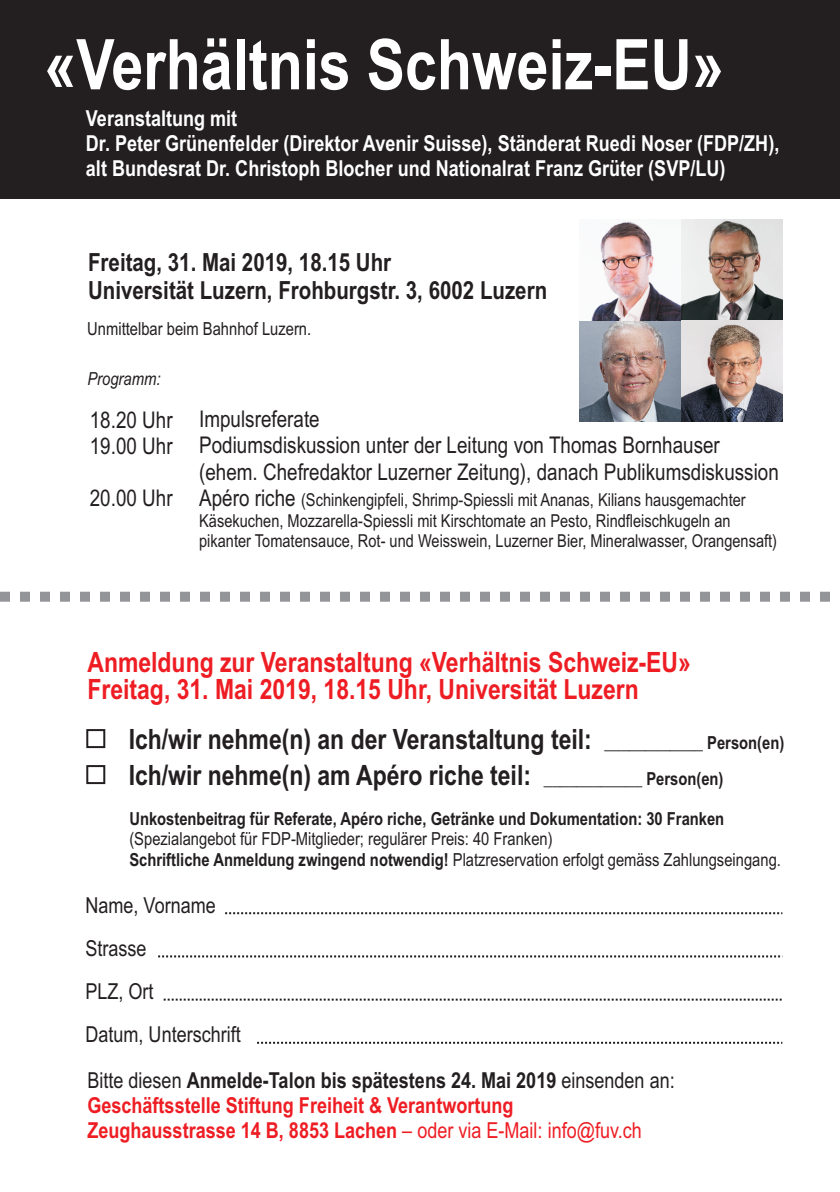
<style>
.page{position:relative;width:840px;height:1192px;background:#fff}
.page>*{position:absolute;margin:0;border:0;box-sizing:border-box;transform-origin:0 0}
.t1{font:700 70px "Arial Narrow";color:#fff}
.t2{font:700 28px "Arial Narrow";color:#231f20}
.t3{font:700 28px/27.2px "Arial Narrow";color:#ee1d23}
.t4{font:700 25px/28.6px "Arial Narrow";color:#231f20}
.t5{font:23px/26px "Arial Narrow";color:#231f20}
.t6{font:700 22px/25.2px "Arial Narrow";color:#ee1d23}
.t7{font:700 22px/25.2px "Arial Narrow";color:#fff}
.t8{font:22px/43.2px "Arial Narrow";color:#231f20}
.t9{font:18px/20.6px "Arial Narrow";color:#231f20}
.t10{font:700 18px "Arial Narrow";color:#231f20}
.t11{font:italic 18px "Arial Narrow";color:#231f20}
.t12{font:17.8px/20.8px "Arial Narrow";color:#231f20}
.s1{font-size:23px}
.s2{font-size:18px}
.s3{font-weight:700}
.s4{font-weight:400;color:#231f20}
.s5{color:#231f20}
.s6{font-weight:400}
</style>
<div class="page">
<div style="left:0;top:0;width:840px;height:199px;background:#231f20"></div>
<svg style="left:0;top:592px;width:830px;height:10px"></svg>
<svg style="left:225px;top:912px;width:557px;height:2px"></svg>
<svg style="left:158px;top:955px;width:623px;height:2px"></svg>
<svg style="left:164px;top:999px;width:618px;height:2px"></svg>
<svg style="left:257px;top:1042px;width:525px;height:2px"></svg>
<div style="left:86px;top:729px;width:19px;height:19px;border:2px solid #231f20"></div>
<div style="left:86px;top:765px;width:19px;height:19px;border:2px solid #231f20"></div>
<img style="left:580px;top:219px;width:202px;height:203px">
<h1 class="t1" style="left:44px;top:38px;width:681px">«Verhältnis Schweiz-EU»</h1>
<p class="t7" style="left:86px;top:107px;width:695px">Veranstaltung mit<br>Dr. Peter Grünenfelder (Direktor Avenir Suisse), Ständerat Ruedi Noser (FDP/ZH), alt Bundesrat Dr. Christoph Blocher und Nationalrat Franz Grüter (SVP/LU)</p>
<h3 class="t4" style="left:88px;top:250px;width:461px">Freitag, 31. Mai 2019, 18.15 Uhr<br>Universität Luzern, Frohburgstr. 3, 6002 Luzern</h3>
<p class="t9" style="left:87px;top:320px;width:225px">Unmittelbar beim Bahnhof Luzern.</p>
<p class="t11" style="left:87px;top:372px;width:74px">Programm:</p>
<p class="t5" style="left:90px;top:409px;width:84px">18.20 Uhr<br>19.00 Uhr</p>
<p class="t5" style="left:90px;top:488px;width:84px">20.00 Uhr</p>
<p class="t5" style="left:199px;top:408px;width:581px">Impulsreferate<br>Podiumsdiskussion unter der Leitung von Thomas Bornhauser (ehem. Chefredaktor Luzerner Zeitung), danach Publikumsdiskussion</p>
<p class="t12" style="left:199px;top:491px;width:579px"><span class="s1">Apéro riche</span> (Schinkengipfeli, Shrimp-Spiessli mit Ananas, Kilians hausgemachter<br>Käsekuchen, Mozzarella-Spiessli mit Kirschtomate an Pesto, Rindfleischkugeln an pikanter Tomatensauce, Rot- und Weisswein, Luzerner Bier, Mineralwasser, Orangensaft)</p>
<h2 class="t3" style="left:87px;top:651px;width:605px">Anmeldung zur Veranstaltung «Verhältnis Schweiz-EU»<br>Freitag, 31. Mai 2019, 18.15 Uhr, Universität Luzern</h2>
<h2 class="t2" style="left:129px;top:728px;width:657px">Ich/wir nehme(n) an der Veranstaltung teil: <span class="s2">____________ Person(en)</span></h2>
<h2 class="t2" style="left:129px;top:764px;width:596px">Ich/wir nehme(n) am Apéro riche teil: <span class="s2">____________ Person(en)</span></h2>
<p class="t10" style="left:129px;top:812px;width:596px">Unkostenbeitrag für Referate, Apéro riche, Getränke und Dokumentation: 30 Franken</p>
<p class="t9" style="left:129px;top:830px;width:653px">(Spezialangebot für FDP-Mitglieder; regulärer Preis: 40 Franken)<br><span class="s3">Schriftliche Anmeldung zwingend notwendig!</span> Platzreservation erfolgt gemäss Zahlungseingang.</p>
<p class="t8" style="left:85px;top:885px;width:157px">Name, Vorname<br>Strasse<br>PLZ, Ort<br>Datum, Unterschrift</p>
<p class="t6" style="left:87px;top:1069px;width:589px"><span class="s4">Bitte diesen</span> <span class="s5">Anmelde-Talon bis spätestens 24. Mai 2019</span> <span class="s4">einsenden an:<br></span>Geschäftsstelle Stiftung Freiheit &amp; Verantwortung<br>Zeughausstrasse 14 B, 8853 Lachen <span class="s6">– oder via E-Mail: info@fuv.ch</span></p>
</div>
